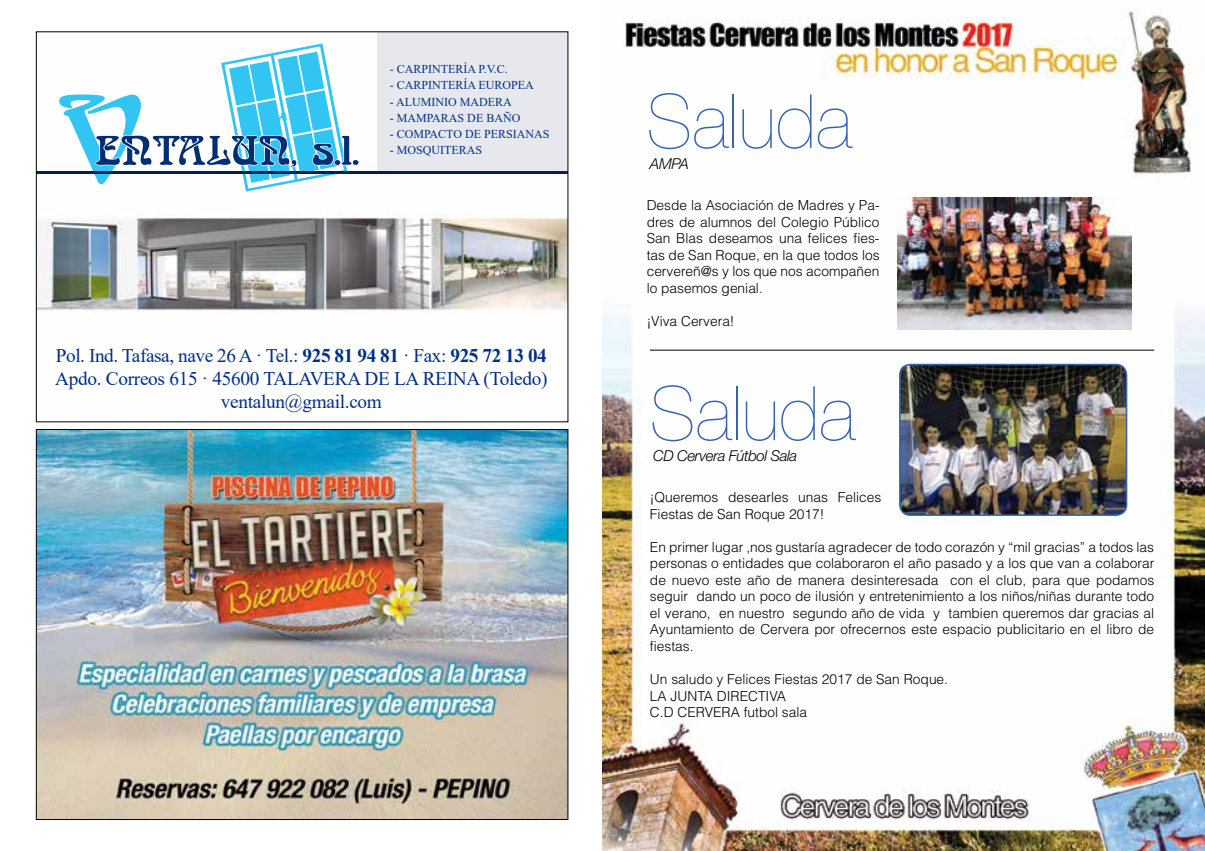
<style>
.page{position:relative;width:1205px;height:851px;background:#fff}
.page>*{position:absolute;margin:0;border:0;box-sizing:border-box;transform-origin:0 0}
.t1{font:200 75px "Helvetica Neue LT Std";color:#3564af}
.t2{font:19.25px/23.1px "Times New Roman";letter-spacing:-.015em;color:#002f87;text-align:center}
.t3{font:italic 300 15px "Helvetica Neue LT Std";letter-spacing:-.025em;color:#000}
.t4{font:300 13.75px/16.5px "Helvetica LT Std";color:#000;text-align:justify}
.t5{font:12px "Times New Roman";color:#002f87}
.s1{font-weight:700}
</style>
<div class="page">
<img style="left:602px;top:732px;width:603px;height:118px">
<img style="left:602px;top:8px;width:603px;height:724px">
<img style="left:38px;top:171px;width:528px;height:142px">
<div style="left:377px;top:32px;width:191px;height:141px;background:#e7e8ed"></div>
<svg style="left:59px;top:43px;width:300px;height:148px"></svg>
<hr style="left:36px;top:172px;width:532px;height:2px;background:#001f5b">
<img style="left:38px;top:431px;width:528px;height:386px">
<img style="left:897px;top:198px;width:234px;height:131px">
<hr style="left:650px;top:350px;width:504px;height:1px;background:#000">
<img style="left:900px;top:364px;width:226px;height:151px">
<div style="left:899px;top:364px;width:228px;height:152px;border:2px solid #3564af;border-radius:10px"></div>
<p class="t5" style="left:390px;top:60px;width:120px">- CARPINTERÍA P.V.C.</p>
<p class="t5" style="left:390px;top:77px;width:146px">- CARPINTERÍA EUROPEA</p>
<p class="t5" style="left:390px;top:93px;width:124px">- ALUMINIO MADERA</p>
<p class="t5" style="left:390px;top:109px;width:132px">- MAMPARAS DE BAÑO</p>
<p class="t5" style="left:390px;top:126px;width:161px">- COMPACTO DE PERSIANAS</p>
<p class="t5" style="left:390px;top:142px;width:94px">- MOSQUITERAS</p>
<h2 class="t2" style="left:55px;top:343px;width:494px">Pol. Ind. Tafasa, nave 26 A · Tel.: <span class="s1">925 81 94 81</span> · Fax: <span class="s1">925 72 13 04<br></span>Apdo. Correos 615 · 45600 TALAVERA DE LA REINA (Toledo) ventalun@gmail.com</h2>
<h1 class="t1" style="left:647px;top:78px;width:207px">Saluda</h1>
<p class="t3" style="left:650px;top:155px;width:40px">AMPA</p>
<p class="t4" style="left:647px;top:197px;width:234px">Desde la Asociación de Madres y Pa&shy;dres de alumnos del Colegio Público San Blas deseamos una felices fies&shy;tas de San Roque, en la que todos los cervereñ@s y los que nos acompañen lo pasemos genial.</p>
<p class="t4" style="left:647px;top:312px;width:89px">¡Viva Cervera!</p>
<h1 class="t1" style="left:650px;top:370px;width:207px">Saluda</h1>
<p class="t3" style="left:653px;top:447px;width:146px">CD Cervera Fútbol Sala</p>
<p class="t4" style="left:650px;top:489px;width:233px">¡Queremos desearles unas Felices<br>Fiestas de San Roque 2017!</p>
<p class="t4" style="left:650px;top:538px;width:506px">En primer lugar ,nos gustaría agradecer de todo corazón y “mil gracias” a todos las personas o entidades que colaboraron el año pasado y a los que van a colaborar de nuevo este año de manera desinteresada con el club, para que podamos seguir dando un poco de ilusión y entretenimiento a los niños/niñas durante todo el verano, en nuestro segundo año de vida y tambien queremos dar gracias al Ayuntamiento de Cervera por ofrecernos este espacio publicitario en el libro de fiestas.</p>
<p class="t4" style="left:650px;top:670px;width:300px;text-align:left">Un saludo y Felices Fiestas 2017 de San Roque.<br>LA JUNTA DIRECTIVA<br>C.D CERVERA futbol sala</p>
</div>
